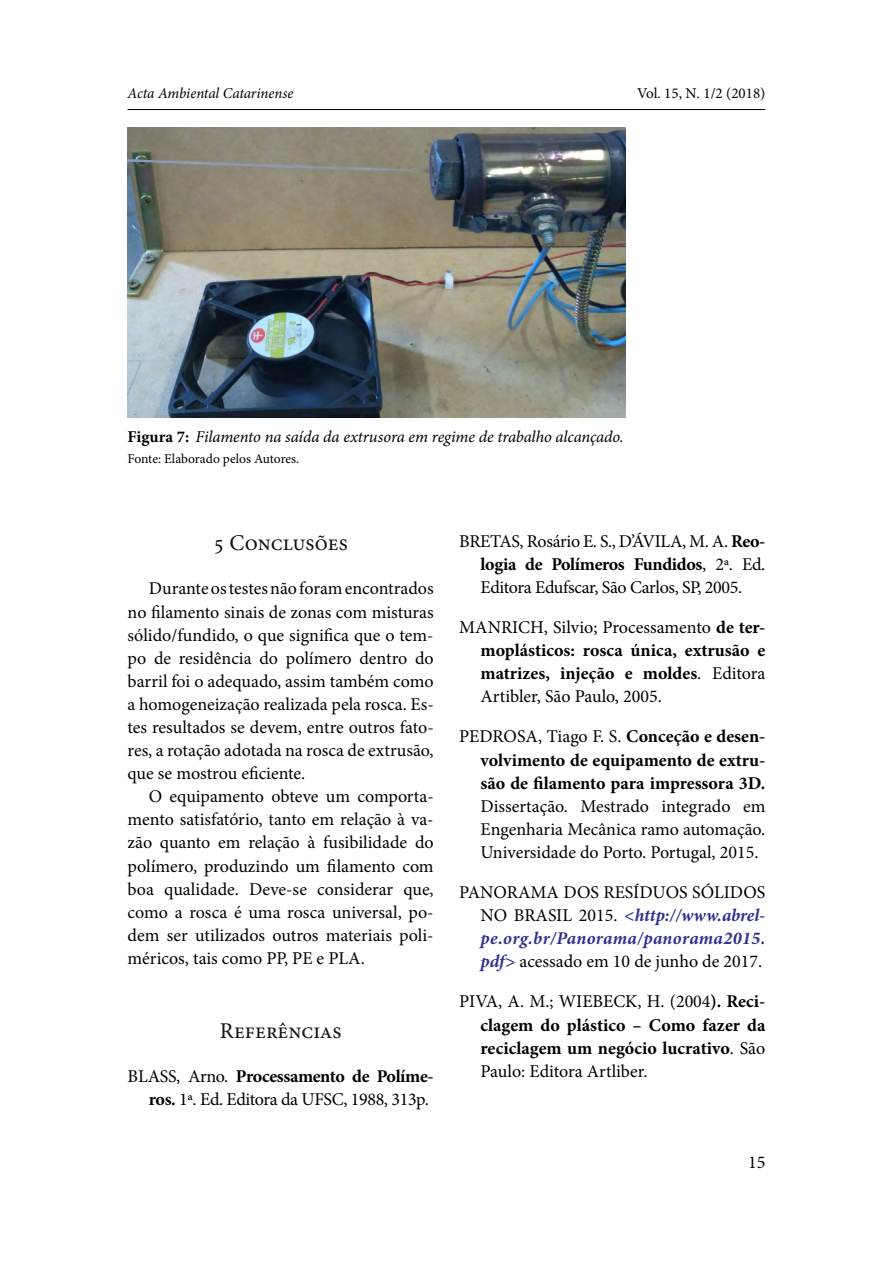
<style>
.page{position:relative;width:893px;height:1263px;background:#fff}
.page>*{position:absolute;margin:0;border:0;box-sizing:border-box;transform-origin:0 0}
.t1{font:22.5px "Minion Pro";color:#131313}
.t2{font:18px/23.1px "Minion Pro";letter-spacing:-.01em;color:#000;text-align:justify}
.t3{font:700 18px/23.1px "Minion Pro";color:#000;text-align:justify}
.t4{font:italic 16.5px "Minion Pro";letter-spacing:-.005em;color:#000}
.t5{font:italic 15px "Minion Pro";letter-spacing:-.01em;color:#000}
.t6{font:15px "Minion Pro";color:#000}
.t7{font:13.5px "Minion Pro";letter-spacing:-.005em;color:#000}
.s1{font-weight:700;font-style:normal}
.s2{font-weight:700}
.s3{font-weight:400}
.s4{font-weight:700;font-style:italic;color:#2e3092}
</style>
<div class="page">
<hr style="left:128px;top:109px;width:637px;height:1px;background:#000">
<img style="left:128px;top:128px;width:497px;height:290px">
<p class="t5" style="left:128px;top:83px;width:167px">Acta Ambiental Catarinense</p>
<p class="t6" style="left:637px;top:83px;width:130px">Vol. 15, N. 1/2 (2018)</p>
<p class="t4" style="left:128px;top:425px;width:497px"><span class="s1">Figura 7:</span> Filamento na saída da extrusora em regime de trabalho alcançado.</p>
<p class="t7" style="left:128px;top:449px;width:173px">Fonte: Elaborado pelos Autores.</p>
<p class="t1" style="left:213px;top:528px;width:136px">5 Conclusões</p>
<p class="t2" style="left:128px;top:577px;width:308px;text-indent:21px">Durante os testes não foram encontrados no filamento sinais de zonas com misturas sólido/fundido, o que significa que o tem&shy;po de residência do polímero dentro do barril foi o adequado, assim também como a homogeneização realizada pela rosca. Es&shy;tes resultados se devem, entre outros fato&shy;res, a rotação adotada na rosca de extrusão, que se mostrou eficiente.</p>
<p class="t2" style="left:128px;top:785px;width:308px;text-indent:21px">O equipamento obteve um comporta&shy;mento satisfatório, tanto em relação à va&shy;zão quanto em relação à fusibilidade do polímero, produzindo um filamento com boa qualidade. Deve-se considerar que, como a rosca é uma rosca universal, po&shy;dem ser utilizados outros materiais poli&shy;méricos, tais como PP, PE e PLA.</p>
<p class="t1" style="left:220px;top:1015px;width:123px">Referências</p>
<p class="t2" style="left:128px;top:1065px;width:308px;text-align:right">BLASS, Arno. <span class="s2">Processamento de Políme&shy;ros.</span> 1ª. Ed. Editora da UFSC, 1988, 313p.</p>
<p class="t2" style="left:480px;top:529px;width:286px;text-indent:-21px">BRETAS, Rosário E. S., D’ÁVILA, M. A. <span class="s2">Reo&shy;logia de Polímeros Fundidos</span>, 2ª. Ed.<br>Editora Edufscar, São Carlos, SP, 2005.</p>
<p class="t3" style="left:480px;top:615px;width:286px;text-indent:-21px"><span class="s3">MANRICH, Silvio; Processamento</span> de ter&shy;moplásticos: rosca única, extrusão e matrizes, injeção e moldes<span class="s3">. Editora Artibler, São Paulo, 2005.</span></p>
<p class="t3" style="left:480px;top:725px;width:286px;text-indent:-21px"><span class="s3">PEDROSA, Tiago F. S.</span> Conceção e desen&shy;volvimento de equipamento de extru&shy;são de filamento para impressora 3D.</p>
<p class="t2" style="left:480px;top:794px;width:286px">Dissertação. Mestrado integrado em Engenharia Mecânica ramo automação.<br>Universidade do Porto. Portugal, 2015.</p>
<p class="t2" style="left:480px;top:881px;width:286px;text-indent:-21px">PANORAMA DOS RESÍDUOS SÓLIDOS NO BRASIL 2015. <span class="s4">&lt;http://www.abrel&shy;pe.org.br/Panorama/panorama2015. pdf&gt;</span> acessado em 10 de junho de 2017.</p>
<p class="t3" style="left:480px;top:990px;width:286px;text-indent:-21px"><span class="s3">PIVA, A. M.; WIEBECK, H. (2004</span>). Reci&shy;clagem do plástico – Como fazer da reciclagem um negócio lucrativo<span class="s3">. São Paulo: Editora Artliber.</span></p>
<p class="t2" style="left:748px;top:1150px;width:19px">15</p>
</div>
